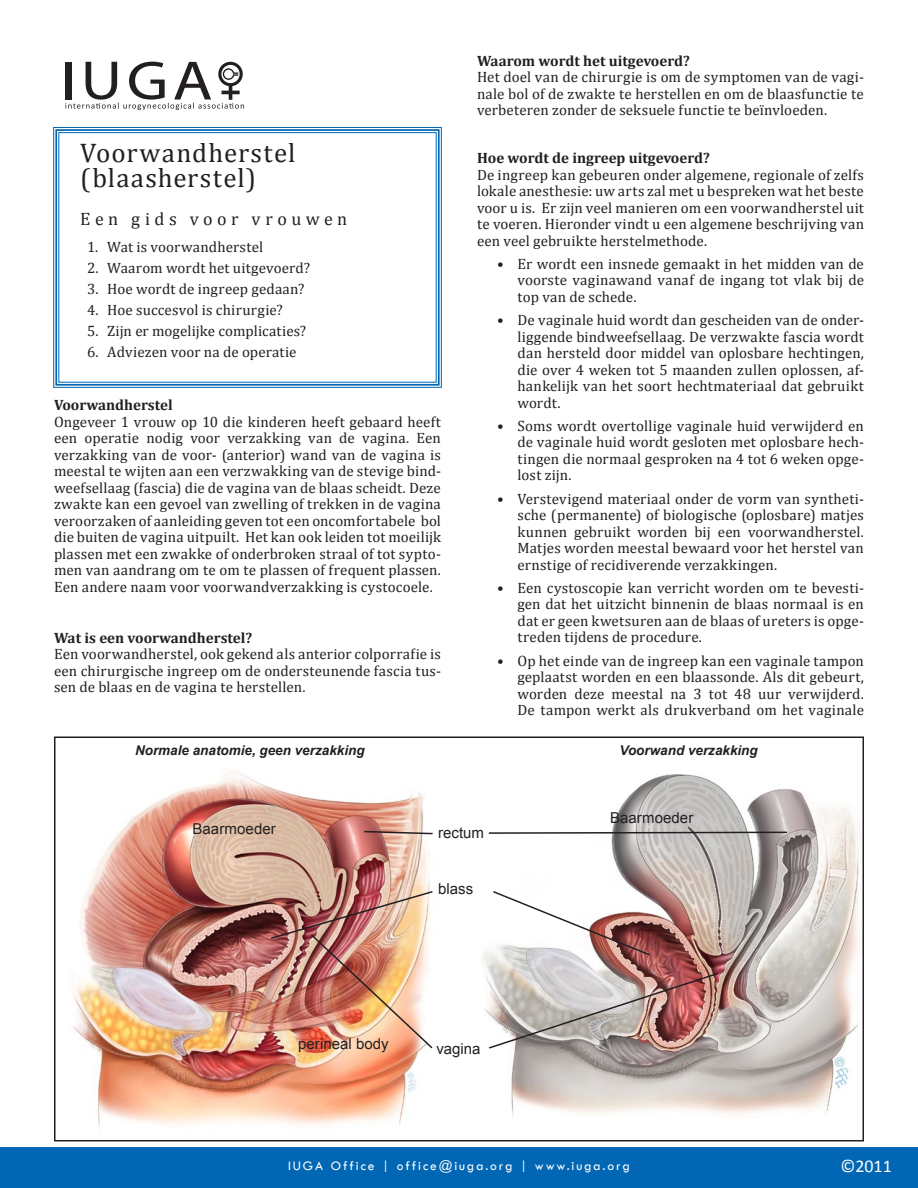
<style>
.page{position:relative;width:918px;height:1188px;background:#fff}
.page>*{position:absolute;margin:0;border:0;box-sizing:border-box;transform-origin:0 0}
.Sq_title_long{font:27px/25.5px "Cambria";letter-spacing:.04em;color:#231f20}
.Sq_sub_title_-_A_GUI{font:18px "Cambria";letter-spacing:.245em;color:#231f20}
.t1{font:18px "Calibri";color:#fff}
.Text_main_CONTENT{font:15px/16.5px "Cambria";letter-spacing:.01em;color:#231f20;text-align:justify}
.Subtitles_content{font:700 15px "Cambria";color:#231f20}
.Tags{font:15px "Arial";letter-spacing:.005em;color:#231f20}
.Paragraph_Style_1{font:700 15px "Cambria";color:#231f20}
.images_title{font:italic 700 13.5px "Arial";color:#231f20}
.t2{font:13.5px "Tw Cen";letter-spacing:.14em;color:#fff}
</style>
<div class="page">
<div style="left:0;top:1147px;width:918px;height:41px;background:#0166b3"></div>
<svg style="left:65px;top:62px;width:179px;height:48px"></svg>
<svg style="left:53px;top:127px;width:389px;height:261px"></svg>
<div style="left:55px;top:129px;width:385px;height:257px;border:2px solid #0166b3"></div>
<div style="left:58px;top:132px;width:379px;height:251px;border:1px solid #0166b3"></div>
<img style="left:73px;top:771px;width:357px;height:356px">
<img style="left:482px;top:774px;width:378px;height:342px">
<svg style="left:487px;top:831px;width:302px;height:4px"></svg>
<img style="left:487px;top:972px;width:233px;height:78px">
<div style="left:54px;top:736px;width:810px;height:406px;border:2px solid #231f20"></div>
<svg style="left:363px;top:830px;width:70px;height:5px"></svg>
<img style="left:269px;top:890px;width:164px;height:160px">
<svg style="left:491px;top:890px;width:160px;height:67px"></svg>
<p class="Sq_title_long" style="left:80px;top:139px;width:217px">Voorwandherstel (blaasherstel)</p>
<p class="Sq_sub_title_-_A_GUI" style="left:80px;top:208px;width:268px">Een gids voor vrouwen</p>
<p class="Text_main_CONTENT" style="left:87px;top:239px;width:178px">1. Wat is voorwandherstel</p>
<p class="Text_main_CONTENT" style="left:87px;top:260px;width:225px">2. Waarom wordt het uitgevoerd?</p>
<p class="Text_main_CONTENT" style="left:87px;top:281px;width:219px">3. Hoe wordt de ingreep gedaan?</p>
<p class="Text_main_CONTENT" style="left:87px;top:302px;width:197px">4. Hoe succesvol is chirurgie?</p>
<p class="Text_main_CONTENT" style="left:87px;top:323px;width:221px">5. Zijn er mogelijke complicaties?</p>
<p class="Text_main_CONTENT" style="left:87px;top:344px;width:211px">6. Adviezen voor na de operatie</p>
<p class="Paragraph_Style_1" style="left:54px;top:395px;width:120px">Voorwandherstel</p>
<p class="Text_main_CONTENT" style="left:54px;top:413px;width:389px">Ongeveer 1 vrouw op 10 die kinderen heeft gebaard heeft een operatie nodig voor verzakking van de vagina. Een verzakking van de voor- (anterior) wand van de vagina is meestal te wijten aan een verzwakking van de stevige bind&shy;weefsellaag (fascia) die de vagina van de blaas scheidt. Deze zwakte kan een gevoel van zwelling of trekken in de vagina veroorzaken of aanleiding geven tot een oncomfortabele bol die buiten de vagina uitpuilt. Het kan ook leiden tot moeilijk plassen met een zwakke of onderbroken straal of tot sypto&shy;men van aandrang om te om te plassen of frequent plassen.<br>Een andere naam voor voorwandverzakking is cystocoele.</p>
<p class="Paragraph_Style_1" style="left:54px;top:627px;width:200px">Wat is een voorwandherstel?</p>
<p class="Text_main_CONTENT" style="left:54px;top:646px;width:389px">Een voorwandherstel, ook gekend als anterior colporrafie is een chirurgische ingreep om de ondersteunende fascia tus&shy;sen de blaas en de vagina te herstellen.</p>
<p class="Subtitles_content" style="left:477px;top:50px;width:214px">Waarom wordt het uitgevoerd?</p>
<p class="Text_main_CONTENT" style="left:477px;top:69px;width:388px">Het doel van de chirurgie is om de symptomen van de vagi&shy;nale bol of de zwakte te herstellen en om de blaasfunctie te verbeteren zonder de seksuele functie te beïnvloeden.</p>
<p class="Subtitles_content" style="left:477px;top:147px;width:234px">Hoe wordt de ingreep uitgevoerd?</p>
<p class="Text_main_CONTENT" style="left:477px;top:166px;width:389px">De ingreep kan gebeuren onder algemene, regionale of zelfs lokale anesthesie: uw arts zal met u bespreken wat het beste voor u is. Er zijn veel manieren om een voorwandherstel uit te voeren. Hieronder vindt u een algemene beschrijving van een veel gebruikte herstelmethode.</p>
<p class="Text_main_CONTENT" style="left:518px;top:255px;width:348px;text-indent:-20px">• Er wordt een insnede gemaakt in het midden van de voorste vaginawand vanaf de ingang tot vlak bij de top van de schede.</p>
<p class="Text_main_CONTENT" style="left:518px;top:312px;width:348px;text-indent:-20px">• De vaginale huid wordt dan gescheiden van de onder&shy;liggende bindweefsellaag. De verzwakte fascia wordt dan hersteld door middel van oplosbare hechtingen, die over 4 weken tot 5 maanden zullen oplossen, af&shy;hankelijk van het soort hechtmateriaal dat gebruikt wordt.</p>
<p class="Text_main_CONTENT" style="left:518px;top:417px;width:348px;text-indent:-20px">• Soms wordt overtollige vaginale huid verwijderd en de vaginale huid wordt gesloten met oplosbare hech&shy;tingen die normaal gesproken na 4 tot 6 weken opge&shy;lost zijn.</p>
<p class="Text_main_CONTENT" style="left:518px;top:490px;width:348px;text-indent:-20px">• Verstevigend materiaal onder de vorm van syntheti&shy;sche (permanente) of biologische (oplosbare) matjes kunnen gebruikt worden bij een voorwandherstel.<br>Matjes worden meestal bewaard voor het herstel van ernstige of recidiverende verzakkingen.</p>
<p class="Text_main_CONTENT" style="left:518px;top:579px;width:348px;text-indent:-20px">• Een cystoscopie kan verricht worden om te bevesti&shy;gen dat het uitzicht binnenin de blaas normaal is en dat er geen kwetsuren aan de blaas of ureters is opge&shy;treden tijdens de procedure.</p>
<p class="Text_main_CONTENT" style="left:518px;top:652px;width:348px;text-indent:-20px">• Op het einde van de ingreep kan een vaginale tampon geplaatst worden en een blaassonde. Als dit gebeurt, worden deze meestal na 3 tot 48 uur verwijderd.<br>De tampon werkt als drukverband om het vaginale</p>
<p class="images_title" style="left:135px;top:741px;width:231px">Normale anatomie, geen verzakking</p>
<p class="images_title" style="left:620px;top:741px;width:140px">Voorwand verzakking</p>
<p class="Tags" style="left:193px;top:819px;width:85px">Baarmoeder</p>
<p class="Tags" style="left:438px;top:823px;width:48px">rectum</p>
<p class="Tags" style="left:438px;top:879px;width:37px">blass</p>
<p class="Tags" style="left:610px;top:808px;width:85px">Baarmoeder</p>
<p class="Tags" style="left:298px;top:1034px;width:92px">perineal body</p>
<p class="Tags" style="left:436px;top:1039px;width:46px">vagina</p>
<p class="t2" style="left:288px;top:1158px;width:343px">IUGA Office | office@iuga.org | www.iuga.org</p>
<p class="t1" style="left:840px;top:1155px;width:53px">©2011</p>
</div>
